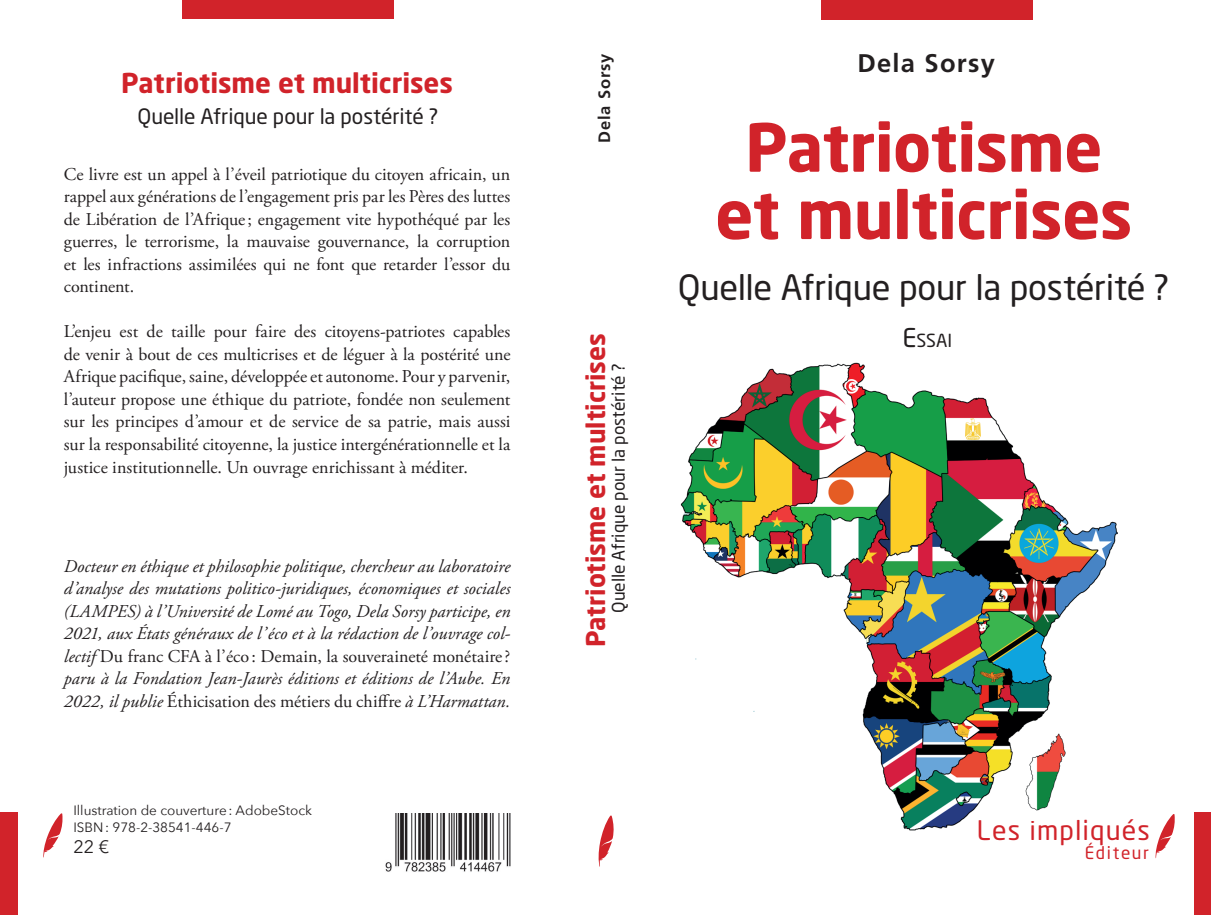
<style>
.page{position:relative;width:1211px;height:915px;background:#fff}
.page>*{position:absolute;margin:0;border:0;box-sizing:border-box;transform-origin:0 0}
.t1{font:700 65.4px/67.2px "Neo Sans Std";letter-spacing:-.01em;color:#d1232a;text-align:center}
.t2{font:34.5px "Neo Sans Std";letter-spacing:-.005em;color:#231f20}
.t3{font:700 27px "Neo Sans Std";letter-spacing:-.005em;color:#d1232a}
.t4{font:26.7px "Neo Sans Std";letter-spacing:.045em;color:#d1232a}
.t5{font:700 25.5px "Neo Sans Std";letter-spacing:-.005em;color:#d1232a}
.t6{font:700 25.5px "Frutiger LT Std";letter-spacing:.05em;color:#231f20}
.t7{font:21px "Neo Sans Std";letter-spacing:-.005em;color:#231f20}
.t8{font:18px/22.5px "Adobe Garamond Pro";color:#231f20;text-align:justify}
.t9{font:italic 18px/22.5px "Adobe Garamond Pro";color:#231f20;text-align:justify}
.t10{font:18px "Avenir Next";color:#231f20}
.t11{font:17.85px "Neo Sans Std";color:#231f20}
.t12{font:17.25px "Neo Sans Std";color:#231f20}
.t13{font:17.1px "Neo Sans Std";letter-spacing:.095em;color:#d1232a}
.t14{font:700 16.5px "Frutiger LT Std";letter-spacing:.055em;color:#231f20}
.t15{font:13.5px/16.2px "Avenir Next";color:#231f20}
.s1{font-style:normal}
.s2{font-size:25.5px}
</style>
<div class="page">
<img style="left:680px;top:362px;width:438px;height:469px">
<svg style="left:1155px;top:814px;width:20px;height:44px"></svg>
<div style="left:821px;top:0;width:211px;height:19px;background:#d1232a"></div>
<svg style="left:598px;top:815px;width:16px;height:51px"></svg>
<img style="left:385px;top:813px;width:126px;height:59px">
<div style="left:1194px;top:811px;width:17px;height:103px;background:#d1232a"></div>
<div style="left:182px;top:0;width:212px;height:19px;background:#d1232a"></div>
<svg style="left:43px;top:813px;width:20px;height:44px"></svg>
<div style="left:0;top:811px;width:18px;height:103px;background:#d1232a"></div>
<img style="left:1017px;top:732px;width:54px;height:87px">
<h3 class="t3" style="left:121px;top:66px;width:333px">Patriotisme et multicrises</h3>
<p class="t7" style="left:137px;top:103px;width:302px">Quelle Afrique pour la postérité ?</p>
<p class="t8" style="left:64px;top:163px;width:448px">Ce livre est un appel à l’éveil patriotique du citoyen africain, un rappel aux générations de l’engagement pris par les Pères des luttes de Libération de l’Afrique; engagement vite hypothéqué par les guerres, le terrorisme, la mauvaise gouvernance, la corruption et les infractions assimilées qui ne font que retarder l’essor du continent.</p>
<p class="t8" style="left:64px;top:321px;width:448px">L’enjeu est de taille pour faire des citoyens-patriotes capables de venir à bout de ces multicrises et de léguer à la postérité une Afrique pacifique, saine, développée et autonome. Pour y parvenir, l’auteur propose une éthique du patriote, fondée non seulement sur les principes d’amour et de service de sa patrie, mais aussi sur la responsabilité citoyenne, la justice intergénérationnelle et la justice institutionnelle. Un ouvrage enrichissant à méditer.</p>
<p class="t9" style="left:64px;top:555px;width:448px">Docteur en éthique et philosophie politique, chercheur au laboratoire d’analyse des mutations politico-juridiques, économiques et sociales (LAMPES) à l’Université de Lomé au Togo, Dela Sorsy participe, en 2021, aux États généraux de l’éco et à la rédaction de l’ouvrage col&shy;lectif <span class="s1">Du franc CFA à l’éco : Demain, la souveraineté monétaire? </span>paru à la Fondation Jean-Jaurès éditions et éditions de l’Aube. En 2022, il publie <span class="s1">Éthicisation des métiers du chiffre</span> à L’Harmattan.</p>
<p class="t15" style="left:73px;top:801px;width:240px">Illustration de couverture: AdobeStock<br>ISBN: 978-2-38541-446-7</p>
<p class="t10" style="left:73px;top:831px;width:37px">22 €</p>
<p class="t14" style="left:595px;top:143px;width:91px;rotate:-90deg">Dela Sorsy</p>
<h3 class="t5" style="left:579px;top:647px;width:315px;rotate:-90deg">Patriotisme et multicrises</h3>
<p class="t12" style="left:608px;top:612px;width:251px;rotate:-90deg">Quelle Afrique pour la postérité ?</p>
<h3 class="t6" style="left:857px;top:48px;width:139px">Dela Sorsy</h3>
<h1 class="t1" style="left:715px;top:112px;width:419px">Patriotisme et multicrises</h1>
<h2 class="t2" style="left:677px;top:266px;width:493px">Quelle Afrique pour la postérité ?</h2>
<p class="t11" style="left:902px;top:330px;width:51px"><span class="s2">E</span>SSAI</p>
<h3 class="t4" style="left:977px;top:813px;width:175px">Les impliqués</h3>
<p class="t13" style="left:1084px;top:841px;width:66px">Éditeur</p>
</div>
